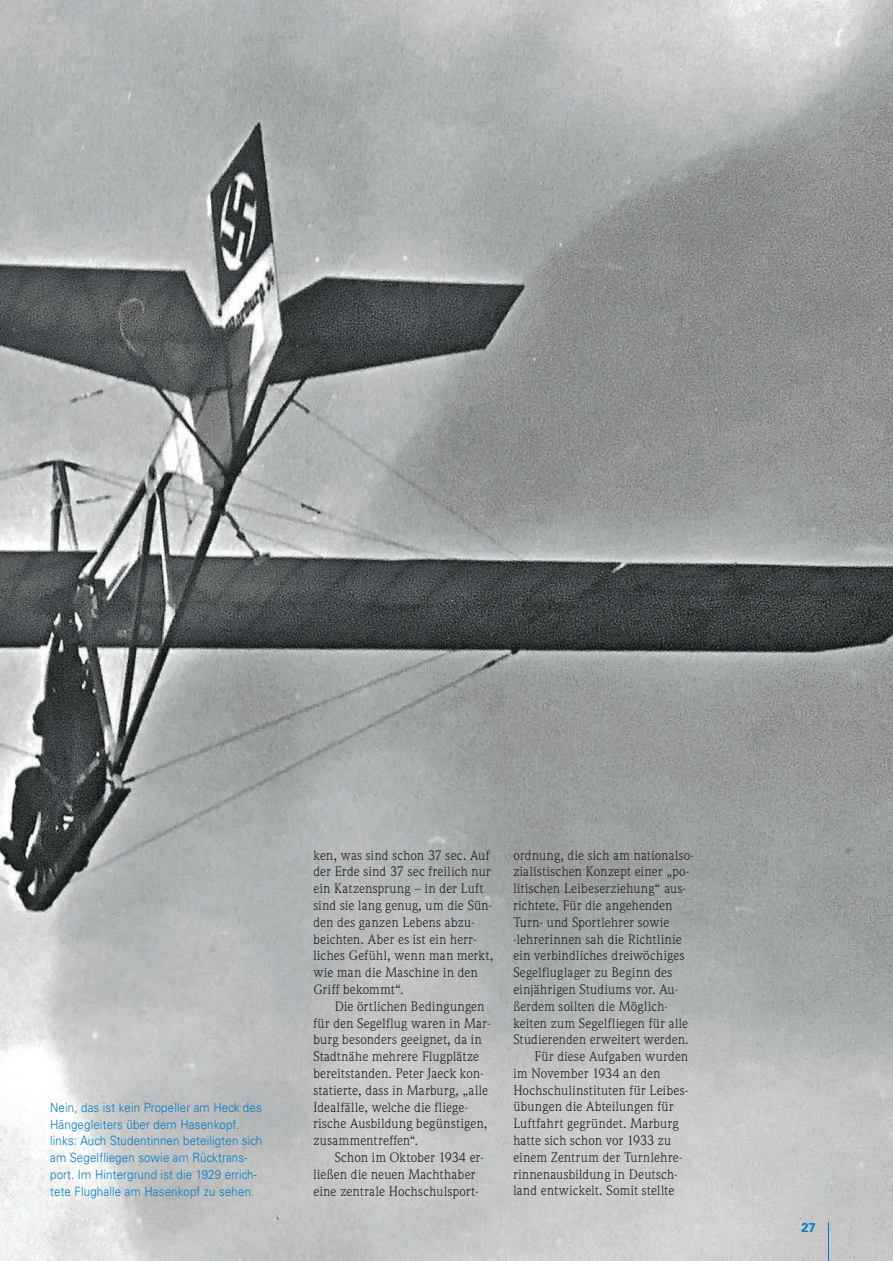
<style>
.page{position:relative;width:893px;height:1261px;background:#fff}
.page>*{position:absolute;margin:0;border:0;box-sizing:border-box;transform-origin:0 0}
.t1{font:13.5px/16.8px "Weidemann Std";letter-spacing:.02em;color:#231f20}
.t2{font:300 12.75px/16.8px "Univers LT Std";letter-spacing:.015em;color:#007ac0;scale:.9 1}
.t3{font:700 12.75px "Univers LT Std";color:#007ac0}
</style>
<div class="page">
<img style="left:0;top:0;width:893px;height:1261px">
<hr style="left:828px;top:1222px;width:1px;height:39px;background:#007ac0">
<p class="t2" style="left:50px;top:1099px;width:237px">Nein, das ist kein Propeller am Heck des Hängegleiters über dem Hasenkopf. links: Auch Studentinnen beteiligten sich am Segelfliegen sowie am Rücktrans&shy;port. Im Hintergrund ist die 1929 errich&shy;tete Flughalle am Hasenkopf zu sehen.</p>
<p class="t1" style="left:313px;top:847px;width:181px">ken, was sind schon 37 sec. Auf der Erde sind 37 sec freilich nur ein Katzensprung – in der Luft sind sie lang genug, um die Sün&shy;den des ganzen Lebens abzu&shy;beichten. Aber es ist ein herr&shy;liches Gefühl, wenn man merkt, wie man die Maschine in den<br>Griff bekommt“.</p>
<p class="t1" style="left:313px;top:998px;width:179px;text-indent:21px">Die örtlichen Bedingungen für den Segelflug waren in Mar&shy;burg besonders geeignet, da in<br>Stadtnähe mehrere Flugplätze bereitstanden. Peter Jaeck kon&shy;statierte, dass in Marburg, „alle<br>Idealfälle, welche die fliege&shy;rische Ausbildung begünstigen, zusammentreffen“.</p>
<p class="t1" style="left:313px;top:1149px;width:172px;text-indent:21px">Schon im Oktober 1934 er&shy;ließen die neuen Machthaber eine zentrale Hochschulsport-</p>
<p class="t1" style="left:513px;top:846px;width:182px">ordnung, die sich am nationalso-</p>
<p class="t1" style="left:513px;top:863px;width:177px">zialistischen Konzept einer „po-</p>
<p class="t1" style="left:513px;top:880px;width:174px">litischen Leibeserziehung“ aus-</p>
<p class="t1" style="left:513px;top:897px;width:160px">richtete. Für die angehenden</p>
<p class="t1" style="left:513px;top:914px;width:158px">Turn- und Sportlehrer sowie</p>
<p class="t1" style="left:513px;top:930px;width:170px">-lehrerinnen sah die Richtlinie</p>
<p class="t1" style="left:513px;top:947px;width:173px">ein verbindliches dreiwöchiges</p>
<p class="t1" style="left:513px;top:964px;width:160px">Segelfluglager zu Beginn des</p>
<p class="t1" style="left:513px;top:981px;width:166px">einjährigen Studiums vor. Au-</p>
<p class="t1" style="left:513px;top:998px;width:156px">ßerdem sollten die Möglich-</p>
<p class="t1" style="left:513px;top:1014px;width:176px">keiten zum Segelfliegen für alle</p>
<p class="t1" style="left:513px;top:1031px;width:177px">Studierenden erweitert werden.</p>
<p class="t1" style="left:534px;top:1048px;width:155px">Für diese Aufgaben wurden</p>
<p class="t1" style="left:513px;top:1065px;width:149px">im November 1934 an den</p>
<p class="t1" style="left:513px;top:1082px;width:176px">Hochschulinstituten für Leibes-</p>
<p class="t1" style="left:513px;top:1098px;width:162px">übungen die Abteilungen für</p>
<p class="t1" style="left:513px;top:1115px;width:167px">Luftfahrt gegründet. Marburg</p>
<p class="t1" style="left:513px;top:1132px;width:159px">hatte sich schon vor 1933 zu</p>
<p class="t1" style="left:513px;top:1149px;width:170px">einem Zentrum der Turnlehre-</p>
<p class="t1" style="left:513px;top:1166px;width:166px">rinnenausbildung in Deutsch-</p>
<p class="t1" style="left:513px;top:1182px;width:163px">land entwickelt. Somit stellte</p>
<p class="t3" style="left:801px;top:1221px;width:16px">27</p>
</div>
